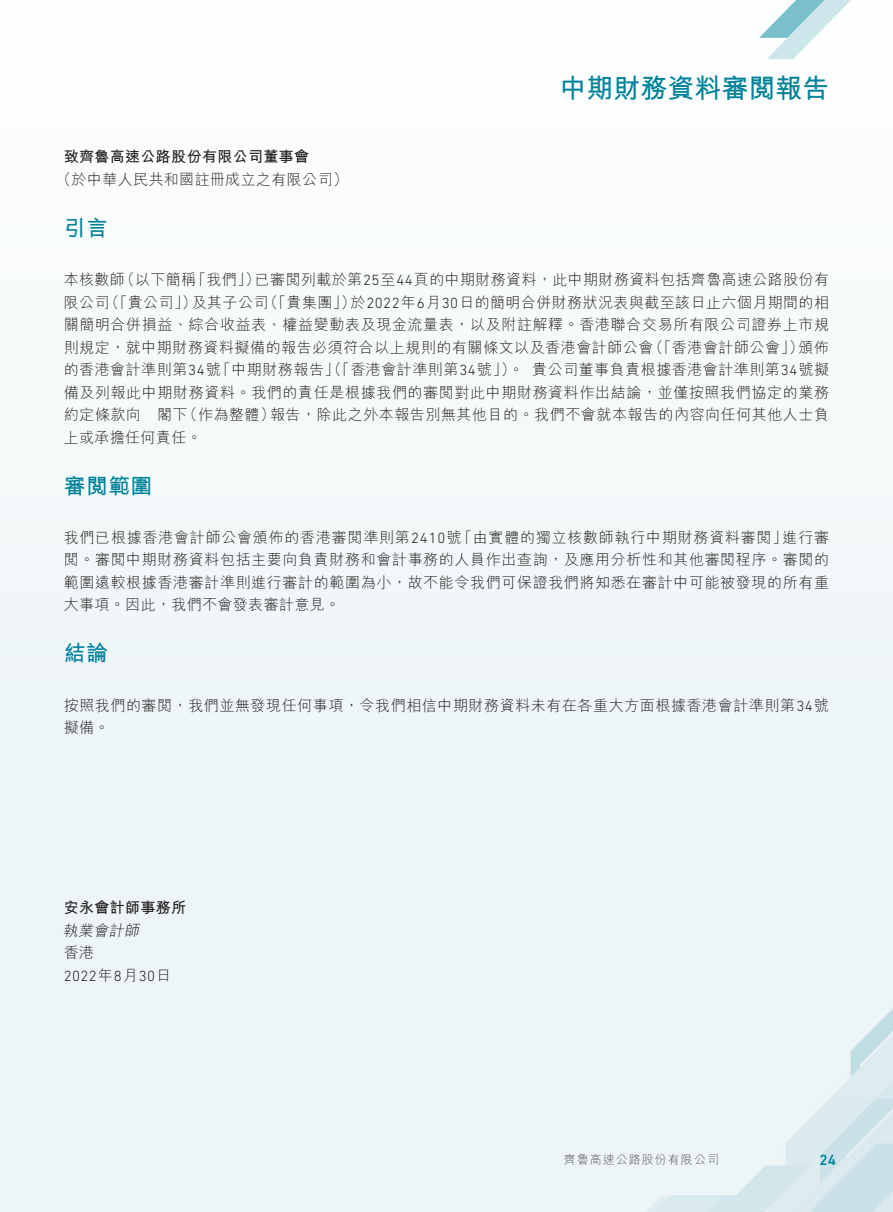
<style>
.page{position:relative;width:893px;height:1212px;background:#fff}
.page>*{position:absolute;margin:0;border:0;box-sizing:border-box;transform-origin:0 0}
.t1{font:700 27px "M Hei HK";color:#00829b}
.t2{font:700 21.75px "M Hei HK";letter-spacing:.025em;color:#00829b}
.t3{font:300 15px/22.5px "M Hei HK";letter-spacing:.04em;color:#231f20}
.t4{font:700 15px "M Hei HK";letter-spacing:.025em;color:#231f20}
.t5{font:300 15px "DIN Next LT Pro";letter-spacing:.025em;color:#231f20}
.t6{font:italic 300 15px "M Hei HK";color:#231f20}
.t7{font:500 15px "DIN Next LT Pro";color:#00829b}
.t8{font:300 12px "M Hei HK";letter-spacing:.085em;color:#57585a}
.s1{font-family:"DIN Next LT Pro"}
.s2{font-family:"M Hei HK"}
</style>
<div class="page">
<svg style="left:759px;top:0;width:92px;height:59px"></svg>
<h1 class="t1" style="left:559px;top:68px;width:271px">中期財務資料審閱報告</h1>
<p class="t4" style="left:64px;top:146px;width:247px">致齊魯高速公路股份有限公司董事會</p>
<p class="t3" style="left:56px;top:168px;width:293px">（於中華人民共和國註冊成立之有限公司(</p>
<h2 class="t2" style="left:64px;top:212px;width:46px">引言</h2>
<p class="t3" style="left:255px;top:268px;width:576px">已審閱列載於第<span class="s1">25</span>至<span class="s1">44</span>頁的中期財務資料，此中期財務資料包括齊魯高速公路股份有</p>
<p class="t3" style="left:64px;top:268px;width:63px">本核數師</p>
<p class="t3" style="left:120px;top:268px;width:78px">（以下簡稱</p>
<p class="t3" style="left:191px;top:268px;width:71px">「我們」）</p>
<p class="t3" style="left:104px;top:290px;width:94px">（「貴公司」）</p>
<p class="t3" style="left:263px;top:290px;width:94px">（「貴集團」）</p>
<p class="t3" style="left:351px;top:290px;width:480px">於<span class="s1">2022</span>年<span class="s1">6</span>月<span class="s1">30</span>日的簡明合併財務狀況表與截至該日止六個月期間的相</p>
<p class="t3" style="left:192px;top:290px;width:78px">及其子公司</p>
<p class="t3" style="left:64px;top:290px;width:47px">限公司</p>
<p class="t3" style="left:64px;top:313px;width:767px">關簡明合併損益、綜合收益表、權益變動表及現金流量表，以及附註解釋。香港聯合交易所有限公司證券上市規</p>
<p class="t3" style="left:799px;top:335px;width:32px">頒佈</p>
<p class="t3" style="left:532px;top:335px;width:298px;text-indent:-468px">則規定，就中期財務資料擬備的報告必須符合以上規則的有關條文以及香港會計師公會<br>貴公司董事負責根據香港會計準則第<span class="s1">34</span>號擬</p>
<p class="t3" style="left:648px;top:335px;width:157px">（「香港會計師公會」）</p>
<p class="t3" style="left:216px;top:358px;width:309px">「中期財務報告」（「香港會計準則第<span class="s1">34</span>號」）。</p>
<p class="t3" style="left:64px;top:358px;width:159px">的香港會計準則第<span class="s1">34</span>號</p>
<p class="t3" style="left:64px;top:380px;width:767px">備及列報此中期財務資料。我們的責任是根據我們的審閱對此中期財務資料作出結論，並僅按照我們協定的業務</p>
<p class="t3" style="left:270px;top:403px;width:560px">報告，除此之外本報告別無其他目的。我們不會就本報告的內容向任何其他人士負</p>
<p class="t3" style="left:182px;top:403px;width:94px">（作為整體）</p>
<p class="t3" style="left:64px;top:403px;width:140px">約定條款向<br>上或承擔任何責任。</p>
<h2 class="t2" style="left:64px;top:470px;width:90px">審閱範圍</h2>
<p class="t3" style="left:157px;top:403px;width:32px">閣下</p>
<p class="t3" style="left:64px;top:526px;width:767px">我們已根據香港會計師公會頒佈的香港審閱準則第<span class="s1">2410</span>號<br>閱。審閱中期財務資料包括主要向負責財務和會計事務的人員作出查詢，及應用分析性和其他審閱程序。審閱的範圍遠較根據香港審計準則進行審計的範圍為小，故不能令我們可保證我們將知悉在審計中可能被發現的所有重大事項。因此，我們不會發表審計意見。</p>
<h2 class="t2" style="left:64px;top:637px;width:46px">結論</h2>
<p class="t3" style="left:64px;top:693px;width:767px">按照我們的審閱，我們並無發現任何事項，令我們相信中期財務資料未有在各重大方面根據香港會計準則第<span class="s1">34</span>號擬備。</p>
<p class="t3" style="left:457px;top:526px;width:332px">「由實體的獨立核數師執行中期財務資料審閱」</p>
<p class="t3" style="left:782px;top:526px;width:48px">進行審</p>
<p class="t4" style="left:64px;top:897px;width:124px">安永會計師事務所</p>
<p class="t6" style="left:63px;top:922px;width:81px">執業會計師</p>
<p class="t3" style="left:64px;top:941px;width:32px">香港</p>
<p class="t5" style="left:64px;top:967px;width:109px">2022<span class="s2">年</span>8<span class="s2">月</span>30<span class="s2">日</span></p>
<p class="t8" style="left:564px;top:1153px;width:157px">齊魯高速公路股份有限公司</p>
<p class="t7" style="left:820px;top:1152px;width:18px">24</p>
</div>
